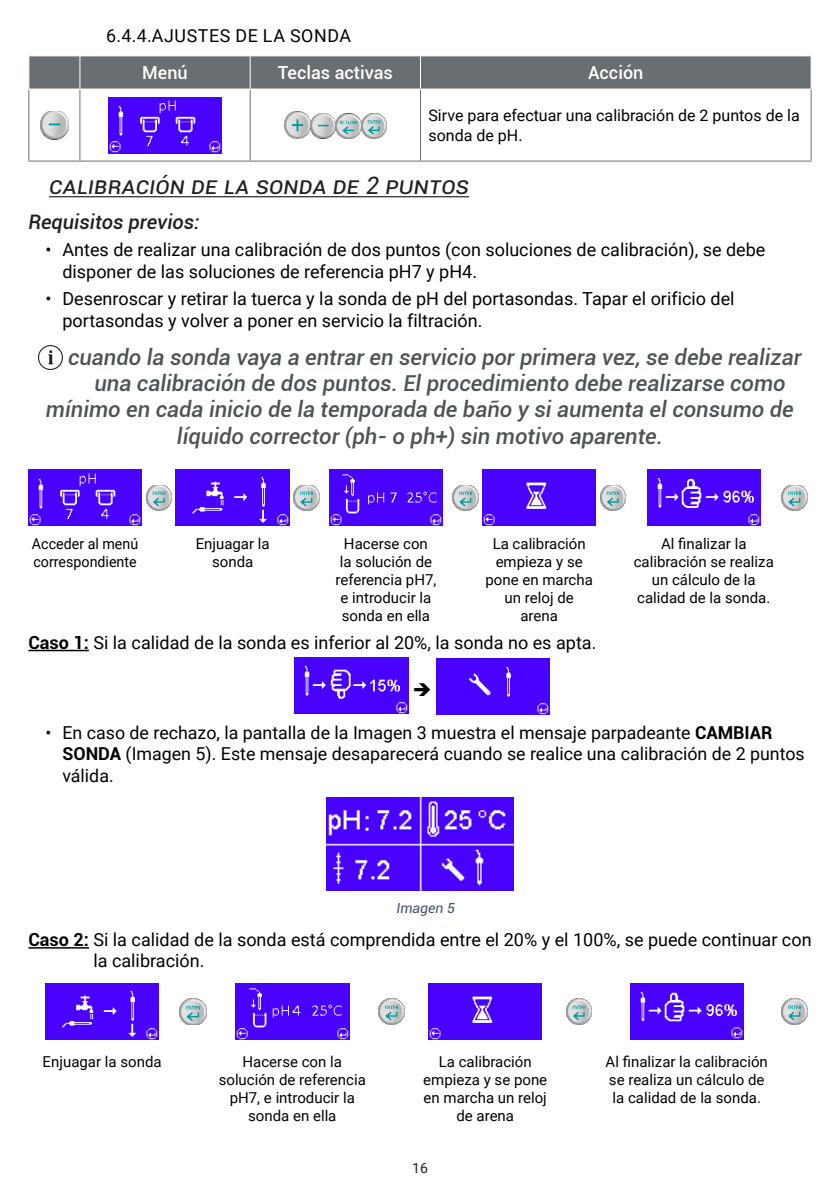
<style>
.page{position:relative;width:840px;height:1191px;background:#fff}
.page>*{position:absolute;margin:0;border:0;box-sizing:border-box;transform-origin:0 0}
.titre_4{font:italic 24px "Roboto";color:#231f20}
.Info{font:italic 500 22px "Roboto";color:#4e5355}
.prérequis{font:italic 500 20px "Roboto";color:#231f20}
.texte{font:18px/21.6px "Roboto";color:#010203}
.tableau_titre{font:500 18px "Roboto";color:#fff}
.t1{font:17.8px/21.4px "Roboto";color:#010203}
.t2{font:17.8px "Roboto";letter-spacing:.035em;color:#010203}
.tableau_texte{font:16px/19.2px "Roboto";color:#010203}
.texte-2{font:15px/18px "Roboto";color:#010203;text-align:center}
.texte-3{font:15px/18px "Roboto";color:#010203;scale:.95 1}
.t3{font:italic 14px "Roboto";color:#44546a}
.t4{font:14px "Roboto";color:#231f20}
.s1{font-weight:700}
</style>
<div class="page">
<hr style="left:49px;top:196px;width:420px;height:1px;background:#231f20">
<hr style="left:28px;top:650px;width:61px;height:1px;background:#010203">
<hr style="left:28px;top:947px;width:61px;height:1px;background:#010203">
<div style="left:29px;top:56px;width:781px;height:33px;background:#696e70"></div>
<hr style="left:420px;top:56px;width:1px;height:33px;background:#fff">
<hr style="left:79px;top:90px;width:1px;height:71px;background:#696e70">
<hr style="left:249px;top:90px;width:1px;height:71px;background:#696e70">
<hr style="left:420px;top:90px;width:1px;height:71px;background:#696e70">
<hr style="left:28px;top:161px;width:52px;height:1px;background:#696e70">
<hr style="left:80px;top:161px;width:170px;height:1px;background:#696e70">
<hr style="left:250px;top:161px;width:170px;height:1px;background:#696e70">
<hr style="left:420px;top:161px;width:391px;height:1px;background:#696e70">
<hr style="left:79px;top:56px;width:1px;height:33px;background:#fff">
<hr style="left:28px;top:90px;width:1px;height:71px;background:#696e70">
<hr style="left:810px;top:90px;width:1px;height:71px;background:#696e70">
<hr style="left:249px;top:56px;width:1px;height:33px;background:#fff">
<img style="left:40px;top:111px;width:28px;height:28px">
<img style="left:108px;top:97px;width:114px;height:56px">
<img style="left:284px;top:112px;width:102px;height:26px">
<div style="left:38px;top:345px;width:25px;height:25px;border:1px solid #231f20;border-radius:50%"></div>
<svg style="left:48px;top:350px;width:5px;height:14px"></svg>
<img style="left:28px;top:470px;width:114px;height:56px">
<img style="left:146px;top:485px;width:25px;height:25px">
<img style="left:176px;top:469px;width:113px;height:57px">
<img style="left:293px;top:485px;width:26px;height:25px">
<img style="left:329px;top:470px;width:113px;height:56px">
<img style="left:452px;top:485px;width:26px;height:25px">
<img style="left:482px;top:470px;width:113px;height:56px">
<img style="left:600px;top:485px;width:25px;height:25px">
<img style="left:647px;top:470px;width:113px;height:56px">
<img style="left:781px;top:485px;width:25px;height:25px">
<img style="left:295px;top:658px;width:113px;height:56px">
<div style="left:436px;top:659px;width:113px;height:56px;background:#4800ff"></div>
<img style="left:326px;top:798px;width:187px;height:92px">
<img style="left:45px;top:983px;width:114px;height:57px">
<img style="left:179px;top:998px;width:27px;height:27px">
<img style="left:235px;top:983px;width:114px;height:57px">
<img style="left:378px;top:999px;width:26px;height:25px">
<img style="left:428px;top:983px;width:113px;height:56px">
<img style="left:566px;top:999px;width:25px;height:25px">
<img style="left:630px;top:983px;width:113px;height:56px">
<img style="left:781px;top:999px;width:26px;height:25px">
<p class="t2" style="left:106px;top:23px;width:246px">6.4.4.AJUSTES DE LA SONDA</p>
<p class="tableau_titre" style="left:142px;top:60px;width:47px">Menú</p>
<p class="tableau_titre" style="left:277px;top:60px;width:116px">Teclas activas</p>
<p class="tableau_titre" style="left:588px;top:60px;width:57px">Acción</p>
<p class="tableau_texte" style="left:428px;top:106px;width:372px">Sirve para efectuar una calibración de 2 puntos de la sonda de pH.</p>
<p class="titre_4" style="left:49px;top:168px;width:421px">Calibración de la sonda de 2 puntos</p>
<p class="prérequis" style="left:28px;top:208px;width:173px">Requisitos previos:</p>
<p class="texte" style="left:62px;top:238px;width:704px;text-indent:-17px">• Antes de realizar una calibración de dos puntos (con soluciones de calibración), se debe disponer de las soluciones de referencia pH7 y pH4.</p>
<p class="texte" style="left:62px;top:287px;width:673px;text-indent:-17px">• Desenroscar y retirar la tuerca y la sonda de pH del portasondas. Tapar el orificio del portasondas y volver a poner en servicio la filtración.</p>
<p class="Info" style="left:68px;top:341px;width:734px">cuando la sonda vaya a entrar en servicio por primera vez, se debe realizar</p>
<p class="Info" style="left:94px;top:368px;width:692px">una calibración de dos puntos. El procedimiento debe realizarse como</p>
<p class="Info" style="left:46px;top:394px;width:748px">mínimo en cada inicio de la temporada de baño y si aumenta el consumo de</p>
<p class="Info" style="left:177px;top:420px;width:487px">líquido corrector (ph- o ph+) sin motivo aparente.</p>
<p class="texte-3" style="left:32px;top:534px;width:113px">Acceder al menú correspondiente</p>
<p class="texte-2" style="left:195px;top:534px;width:75px">Enjuagar la sonda</p>
<p class="texte-2" style="left:335px;top:534px;width:102px">Hacerse con<br>la solución de referencia pH7, e introducir la sonda en ella</p>
<p class="texte-2" style="left:485px;top:534px;width:109px">La calibración empieza y se pone en marcha un reloj de arena</p>
<p class="texte-2" style="left:633px;top:534px;width:142px">Al finalizar la calibración se realiza un cálculo de la calidad de la sonda.</p>
<p class="texte" style="left:28px;top:630px;width:569px"><span class="s1">Caso 1:</span> Si la calidad de la sonda es inferior al 20%, la sonda no es apta.</p>
<p class="t1" style="left:62px;top:721px;width:743px;text-indent:-17px">• En caso de rechazo, la pantalla de la Imagen 3 muestra el mensaje parpadeante <span class="s1">CAMBIAR<br>SONDA</span> (Imagen 5). Este mensaje desaparecerá cuando se realice una calibración de 2 puntos válida.</p>
<p class="t3" style="left:396px;top:898px;width:60px">Imagen 5</p>
<p class="texte" style="left:93px;top:928px;width:719px;text-indent:-65px"><span class="s1">Caso 2:</span> Si la calidad de la sonda está comprendida entre el 20% y el 100%, se puede continuar con la calibración.</p>
<p class="texte-2" style="left:43px;top:1052px;width:120px">Enjuagar la sonda</p>
<p class="texte-2" style="left:218px;top:1052px;width:149px">Hacerse con la solución de referencia pH7, e introducir la sonda en ella</p>
<p class="texte-2" style="left:423px;top:1052px;width:125px">La calibración empieza y se pone en marcha un reloj de arena</p>
<p class="texte-2" style="left:605px;top:1052px;width:164px;text-align:left">Al finalizar la calibración se realiza un cálculo de la calidad de la sonda.</p>
<p class="t4" style="left:412px;top:1157px;width:17px">16</p>
</div>
